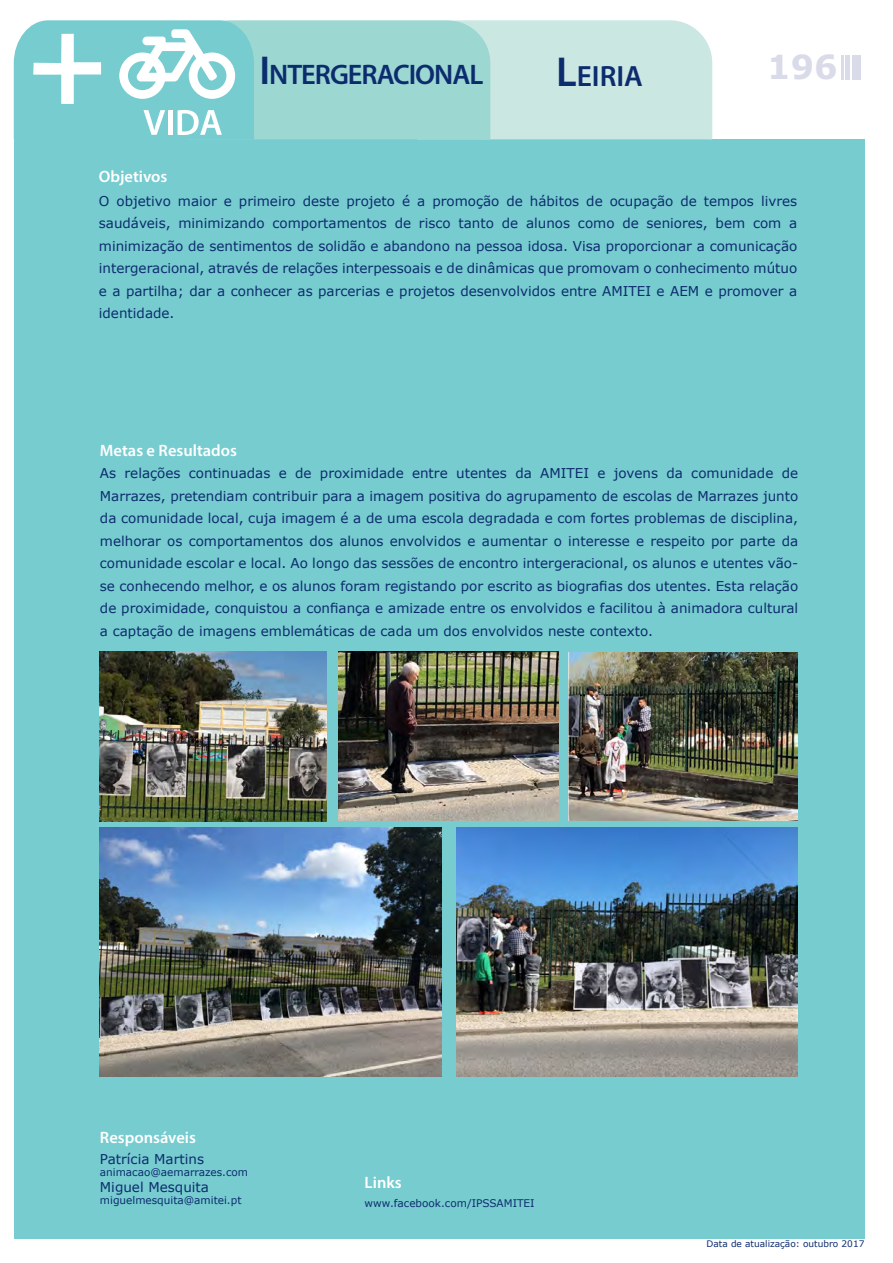
<style>
.page{position:relative;width:893px;height:1263px;background:#fff}
.page>*{position:absolute;margin:0;border:0;box-sizing:border-box;transform-origin:0 0}
.t1{font:700 33px "Verdana";color:#dadbe9}
.t2{font:600 29.4px "Myriad Pro";color:#0d2c6e}
.t3{font:600 28.35px "Myriad Pro";letter-spacing:-.035em;color:#0d2c6e}
.t4{font:600 16.5px "Myriad Pro";color:#fff}
.Default{font:13.5px/22.5px "Verdana";color:#0d2c6e;text-align:justify}
.t5{font:10.5px "Verdana";color:#0d2c6e}
.t6{font:9px "Verdana";color:#0d2c6e}
.s1{font-size:40.5px}
.s2{font-size:42px}
</style>
<div class="page">
<div style="left:852px;top:55px;width:9px;height:24px;background:#dadbe9"></div>
<hr style="left:846px;top:55px;width:4px;height:24px;background:#dadbe9">
<hr style="left:841px;top:55px;width:2px;height:24px;background:#dadbe9">
<div style="left:14px;top:139px;width:850px;height:1100px;background:#77ccd0"></div>
<svg style="left:13px;top:20px;width:700px;height:120px;background:#a9dcda"></svg>
<img style="left:100px;top:652px;width:227px;height:169px">
<img style="left:338px;top:652px;width:221px;height:169px">
<img style="left:569px;top:652px;width:228px;height:169px">
<img style="left:100px;top:827px;width:341px;height:250px">
<img style="left:456px;top:827px;width:341px;height:250px">
<p class="t4" style="left:99px;top:166px;width:70px">Objetivos</p>
<p class="t3" style="left:260px;top:57px;width:225px"><span class="s1">I</span> NTERGERACIONAL</p>
<p class="t2" style="left:556px;top:57px;width:88px"><span class="s2">L</span>EIRIA</p>
<h1 class="t1" style="left:767px;top:44px;width:72px">196</h1>
<p class="Default" style="left:99px;top:190px;width:700px">O objetivo maior e primeiro deste projeto é a promoção de hábitos de ocupação de tempos livres saudáveis, minimizando comportamentos de risco tanto de alunos como de seniores, bem com a minimização de sentimentos de solidão e abandono na pessoa idosa. Visa proporcionar a comunicação intergeracional, através de relações interpessoais e de dinâmicas que promovam o conhecimento mútuo e a partilha; dar a conhecer as parcerias e projetos desenvolvidos entre AMITEI e AEM e promover a identidade.</p>
<p class="t4" style="left:100px;top:440px;width:139px">Metas e Resultados</p>
<p class="Default" style="left:100px;top:462px;width:700px">As relações continuadas e de proximidade entre utentes da AMITEI e jovens da comunidade de Marrazes, pretendiam contribuir para a imagem positiva do agrupamento de escolas de Marrazes junto da comunidade local, cuja imagem é a de uma escola degradada e com fortes problemas de disciplina, melhorar os comportamentos dos alunos envolvidos e aumentar o interesse e respeito por parte da comunidade escolar e local. Ao longo das sessões de encontro intergeracional, os alunos e utentes vão&shy;se conhecendo melhor, e os alunos foram registando por escrito as biografias dos utentes. Esta relação de proximidade, conquistou a confiança e amizade entre os envolvidos e facilitou à animadora cultural a captação de imagens emblemáticas de cada um dos envolvidos neste contexto.</p>
<p class="t4" style="left:100px;top:1126px;width:98px">Responsáveis</p>
<p class="Default" style="left:100px;top:1147px;width:106px">Patrícia Martins</p>
<p class="t5" style="left:100px;top:1165px;width:150px">animacao@aemarrazes.com</p>
<p class="Default" style="left:100px;top:1176px;width:111px">Miguel Mesquita</p>
<p class="t5" style="left:100px;top:1193px;width:143px">miguelmesquita@amitei.pt</p>
<p class="t4" style="left:365px;top:1172px;width:39px">Links</p>
<p class="t5" style="left:365px;top:1196px;width:171px">www.facebook.com/IPSSAMITEI</p>
<p class="t6" style="left:706px;top:1238px;width:159px">Data de atualização: outubro 2017</p>
</div>
